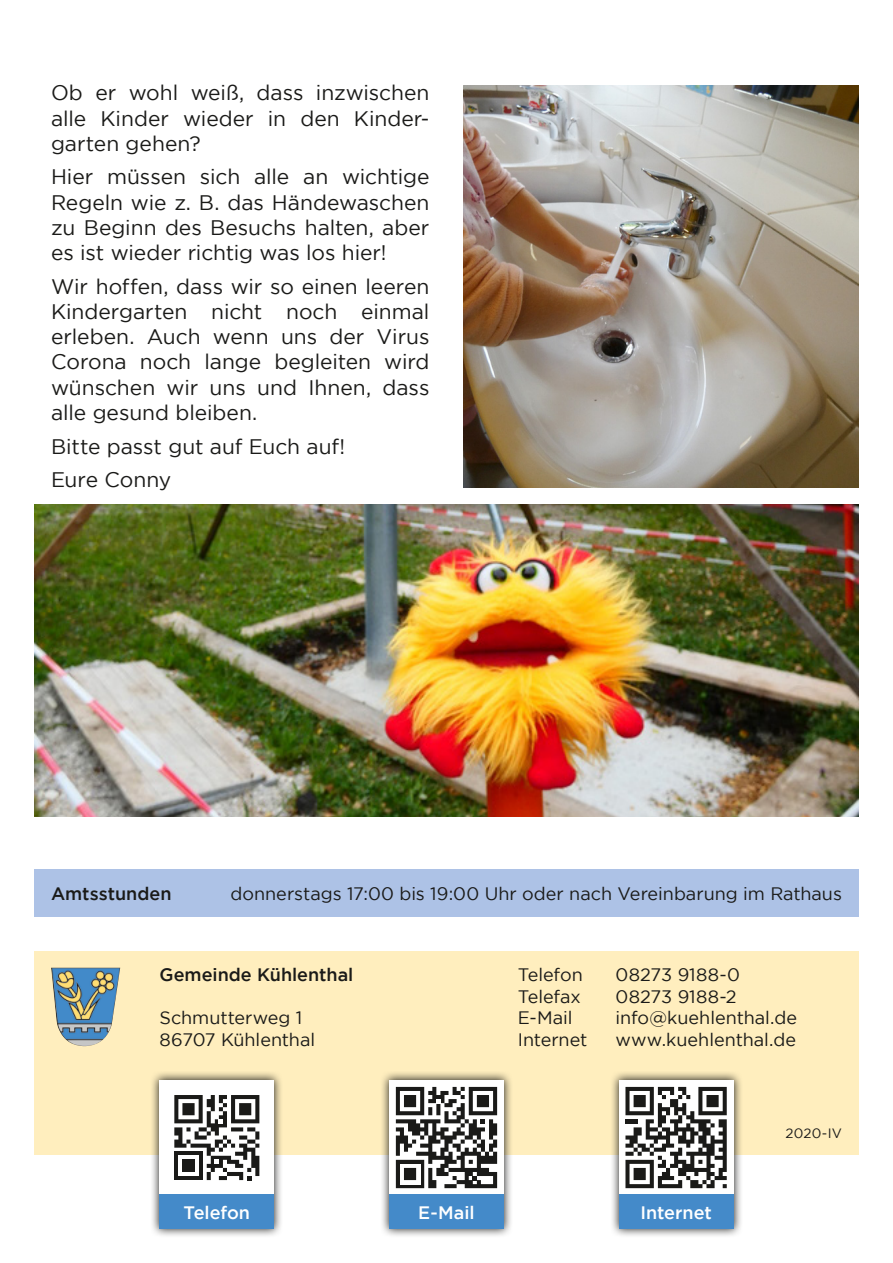
<style>
.page{position:relative;width:893px;height:1263px;background:#fff}
.page>*{position:absolute;margin:0;border:0;box-sizing:border-box;transform-origin:0 0}
.t1{font:21px/25.2px "Gotham";color:#1a1a18;text-align:justify}
.t2{font:18px/21.6px "Gotham";color:#1a1a18}
.t3{font:500 18px "Gotham";color:#1a1a18}
.t4{font:500 18px "Gotham";letter-spacing:-.005em;color:#fff}
.t5{font:13.5px "Gotham";letter-spacing:.01em;color:#1a1a18}
</style>
<div class="page">
<div style="left:34px;top:951px;width:825px;height:203px;background:#ffeebe"></div>
<div style="left:34px;top:869px;width:825px;height:48px;background:#adc2e6"></div>
<svg style="left:380px;top:1072px;width:133px;height:164px"></svg>
<div style="left:389px;top:1080px;width:115px;height:115px;background:#fff"></div>
<svg style="left:396px;top:1087px;width:101px;height:101px"></svg>
<div style="left:389px;top:1195px;width:115px;height:34px;background:#448ac9"></div>
<svg style="left:609px;top:1072px;width:134px;height:164px"></svg>
<div style="left:619px;top:1080px;width:114px;height:115px;background:#fff"></div>
<svg style="left:625px;top:1087px;width:102px;height:101px"></svg>
<div style="left:619px;top:1195px;width:114px;height:34px;background:#448ac9"></div>
<svg style="left:150px;top:1072px;width:134px;height:164px"></svg>
<div style="left:159px;top:1080px;width:115px;height:115px;background:#fff"></div>
<svg style="left:174px;top:1095px;width:85px;height:85px"></svg>
<div style="left:159px;top:1195px;width:115px;height:34px;background:#448ac9"></div>
<img style="left:51px;top:968px;width:69px;height:78px">
<img style="left:463px;top:85px;width:396px;height:402px">
<img style="left:34px;top:504px;width:825px;height:312px">
<p class="t1" style="left:51px;top:80px;width:380px">Ob er wohl weiß, dass inzwischen alle Kinder wieder in den Kinder&shy;garten gehen?</p>
<p class="t1" style="left:51px;top:164px;width:380px">Hier müssen sich alle an wichtige Regeln wie z. B. das Händewaschen zu Beginn des Besuchs halten, aber es ist wieder richtig was los hier!</p>
<p class="t1" style="left:51px;top:273px;width:380px">Wir hoffen, dass wir so einen leeren Kindergarten nicht noch einmal erleben. Auch wenn uns der Virus Corona noch lange begleiten wird wünschen wir uns und Ihnen, dass alle gesund bleiben.</p>
<p class="t1" style="left:51px;top:429px;width:296px;line-height:33.8px">Bitte passt gut auf Euch auf!<br>Eure Conny</p>
<p class="t3" style="left:51px;top:883px;width:122px">Amtsstunden</p>
<p class="t2" style="left:230px;top:882px;width:613px">donnerstags 17:00 bis 19:00 Uhr oder nach Vereinbarung im Rathaus</p>
<p class="t3" style="left:159px;top:964px;width:195px">Gemeinde Kühlenthal</p>
<p class="t2" style="left:159px;top:1007px;width:157px">Schmutterweg 1<br>86707 Kühlenthal</p>
<p class="t2" style="left:518px;top:963px;width:67px">Telefon</p>
<p class="t2" style="left:615px;top:963px;width:126px">08273 9188-0</p>
<p class="t2" style="left:518px;top:985px;width:65px">Telefax</p>
<p class="t2" style="left:615px;top:985px;width:122px">08273 9188-2</p>
<p class="t2" style="left:518px;top:1007px;width:56px">E-Mail</p>
<p class="t2" style="left:615px;top:1007px;width:183px">info@kuehlenthal.de</p>
<p class="t2" style="left:518px;top:1028px;width:71px">Internet</p>
<p class="t2" style="left:615px;top:1028px;width:182px">www.kuehlenthal.de</p>
<p class="t5" style="left:785px;top:1125px;width:58px">2020-IV</p>
<p class="t4" style="left:184px;top:1202px;width:68px">Telefon</p>
<p class="t4" style="left:418px;top:1202px;width:58px">E-Mail</p>
<p class="t4" style="left:640px;top:1202px;width:73px">Internet</p>
</div>
